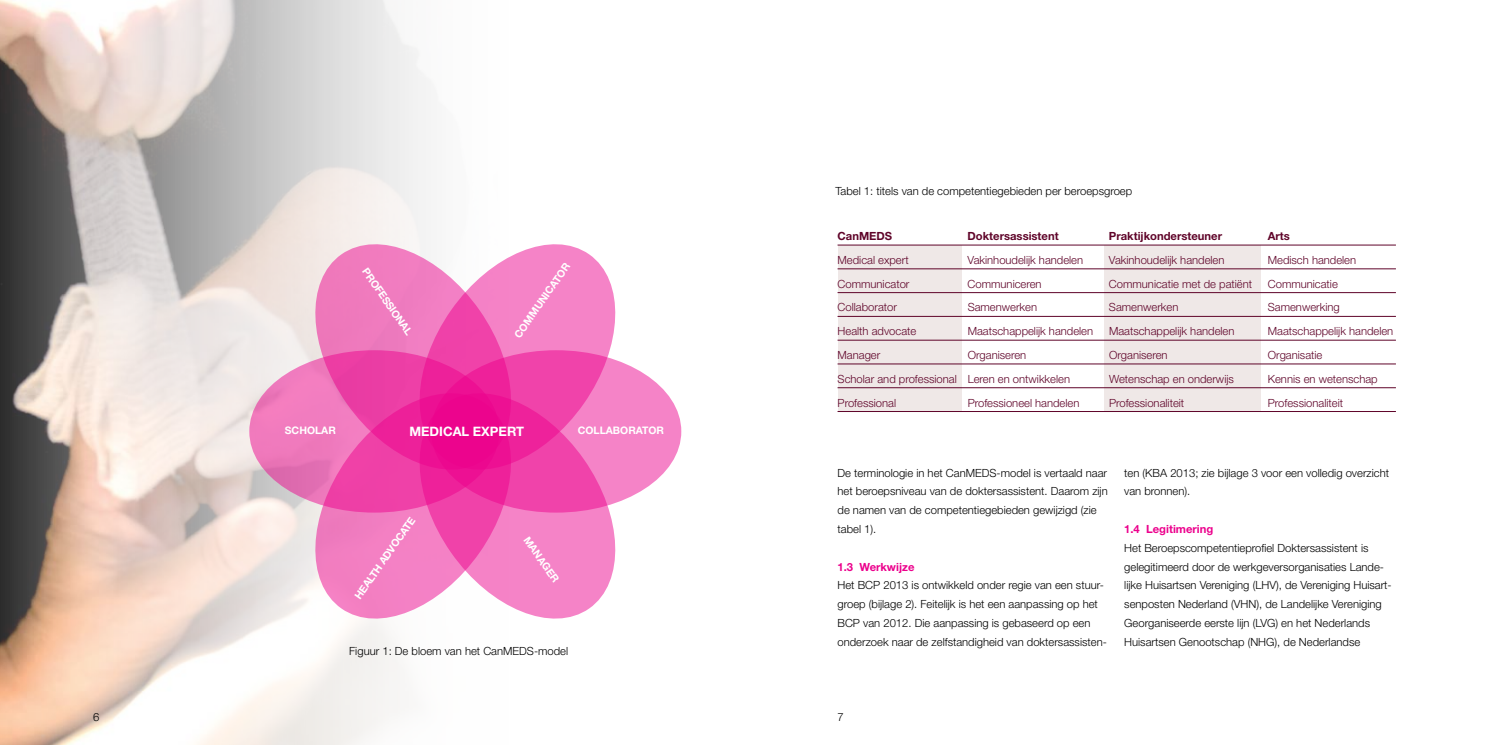
<style>
.page{position:relative;width:1489px;height:745px;background:#fff}
.page>*{position:absolute;margin:0;border:0;box-sizing:border-box;transform-origin:0 0}
.t1{font:700 13px "Helvetica Neue LT Std";color:#fff}
.t2{font:300 11.25px/18.8px "Helvetica Neue LT Std";color:#000}
.t3{font:300 11.25px "Helvetica Neue LT Std";color:#5f0429}
.t4{font:700 11.25px "Helvetica Neue LT Std";color:#5f0429}
.t5{font:700 11.25px "Helvetica Neue LT Std";color:#ec008c}
.t6{font:700 10.38px "Helvetica Neue LT Std";color:#fff}
</style>
<div class="page">
<div style="left:837px;top:245px;width:124px;height:166px;background:#efe8e7"></div>
<div style="left:1103px;top:245px;width:156px;height:166px;background:#efe8e7"></div>
<img style="left:0;top:0;width:431px;height:744px">
<div style="left:431px;top:350px;width:250px;height:162px;background:#f583c7;border-radius:50%"></div>
<svg style="left:249px;top:350px;width:250px;height:162px;background:#ec78ba"></svg>
<svg style="left:521px;top:485px;width:105px;height:134px;fill:#f583c7"></svg>
<svg style="left:305px;top:228px;width:104px;height:149px;background:#ef8ec4"></svg>
<svg style="left:409px;top:228px;width:217px;height:257px;fill:#f583c7"></svg>
<svg style="left:305px;top:377px;width:216px;height:256px;background:#f168b8"></svg>
<hr style="left:837px;top:244px;width:558px;height:1px;background:#5f0429">
<hr style="left:837px;top:268px;width:558px;height:1px;background:#5f0429">
<hr style="left:837px;top:292px;width:558px;height:1px;background:#5f0429">
<hr style="left:837px;top:316px;width:558px;height:1px;background:#5f0429">
<hr style="left:837px;top:339px;width:558px;height:1px;background:#5f0429">
<hr style="left:837px;top:363px;width:558px;height:1px;background:#5f0429">
<hr style="left:837px;top:387px;width:558px;height:1px;background:#5f0429">
<hr style="left:837px;top:411px;width:558px;height:1px;background:#5f0429">
<p class="t2" style="left:93px;top:706px;width:8px">6</p>
<p class="t6" style="left:370px;top:265px;width:80px;rotate:55deg">PROFESSIONAL</p>
<p class="t6" style="left:511px;top:333px;width:90px;rotate:-55deg">COMMUNICATOR</p>
<p class="t6" style="left:285px;top:424px;width:52px">SCHOLAR</p>
<p class="t1" style="left:409px;top:423px;width:116px">MEDICAL EXPERT</p>
<p class="t6" style="left:577px;top:424px;width:88px">COLLABORATOR</p>
<p class="t6" style="left:352px;top:593px;width:99px;rotate:-55deg">HEALTH ADVOCATE</p>
<p class="t6" style="left:531px;top:533px;width:55px;rotate:55deg">MANAGER</p>
<p class="t2" style="left:349px;top:641px;width:220px">Figuur 1: De bloem van het CanMEDS-model</p>
<p class="t2" style="left:835px;top:181px;width:298px">Tabel 1: titels van de competentiegebieden per beroepsgroep</p>
<p class="t4" style="left:837px;top:229px;width:56px">CanMEDS</p>
<p class="t4" style="left:967px;top:229px;width:93px">Doktersassistent</p>
<p class="t4" style="left:1108px;top:229px;width:115px">Praktijkondersteuner</p>
<p class="t4" style="left:1267px;top:229px;width:24px">Arts</p>
<p class="t3" style="left:837px;top:253px;width:73px">Medical expert</p>
<p class="t3" style="left:967px;top:253px;width:117px">Vakinhoudelijk handelen</p>
<p class="t3" style="left:1108px;top:253px;width:117px">Vakinhoudelijk handelen</p>
<p class="t3" style="left:1267px;top:253px;width:90px">Medisch handelen</p>
<p class="t3" style="left:837px;top:276px;width:73px">Communicator</p>
<p class="t3" style="left:967px;top:276px;width:75px">Communiceren</p>
<p class="t3" style="left:1108px;top:276px;width:145px">Communicatie met de patiënt</p>
<p class="t3" style="left:1267px;top:276px;width:72px">Communicatie</p>
<p class="t3" style="left:837px;top:300px;width:61px">Collaborator</p>
<p class="t3" style="left:967px;top:300px;width:71px">Samenwerken</p>
<p class="t3" style="left:1108px;top:300px;width:71px">Samenwerken</p>
<p class="t3" style="left:1267px;top:300px;width:73px">Samenwerking</p>
<p class="t3" style="left:837px;top:324px;width:80px">Health advocate</p>
<p class="t3" style="left:967px;top:324px;width:127px">Maatschappelijk handelen</p>
<p class="t3" style="left:1108px;top:324px;width:127px">Maatschappelijk handelen</p>
<p class="t3" style="left:1267px;top:324px;width:127px">Maatschappelijk handelen</p>
<p class="t3" style="left:837px;top:348px;width:44px">Manager</p>
<p class="t3" style="left:967px;top:348px;width:60px">Organiseren</p>
<p class="t3" style="left:1108px;top:348px;width:60px">Organiseren</p>
<p class="t3" style="left:1267px;top:348px;width:56px">Organisatie</p>
<p class="t3" style="left:837px;top:371px;width:234px">Scholar and professional Leren en ontwikkelen</p>
<p class="t3" style="left:1108px;top:371px;width:126px">Wetenschap en onderwijs</p>
<p class="t3" style="left:1267px;top:371px;width:111px">Kennis en wetenschap</p>
<p class="t3" style="left:837px;top:395px;width:60px">Professional</p>
<p class="t3" style="left:967px;top:395px;width:113px">Professioneel handelen</p>
<p class="t3" style="left:1108px;top:395px;width:77px">Professionaliteit</p>
<p class="t3" style="left:1267px;top:395px;width:77px">Professionaliteit</p>
<p class="t2" style="left:837px;top:462px;width:272px">De terminologie in het CanMEDS-model is vertaald naar het beroepsniveau van de doktersassistent. Daarom zijn de namen van de competentiegebieden gewijzigd (zie tabel 1).</p>
<p class="t5" style="left:837px;top:559px;width:78px">1.3 Werkwijze</p>
<p class="t2" style="left:837px;top:575px;width:271px">Het BCP 2013 is ontwikkeld onder regie van een stuur&shy;groep (bijlage 2). Feitelijk is het een aanpassing op het BCP van 2012. Die aanpassing is gebaseerd op een onderzoek naar de zelfstandigheid van doktersassisten-</p>
<p class="t2" style="left:1124px;top:462px;width:266px">ten (KBA 2013; zie bijlage 3 voor een volledig overzicht van bronnen).</p>
<p class="t5" style="left:1124px;top:521px;width:91px">1.4 Legitimering</p>
<p class="t2" style="left:1124px;top:537px;width:269px">Het Beroepscompetentieprofiel Doktersassistent is gelegitimeerd door de werkgeversorganisaties Lande&shy;lijke Huisartsen Vereniging (LHV), de Vereniging Huisart&shy;senposten Nederland (VHN), de Landelijke Vereniging Georganiseerde eerste lijn (LVG) en het Nederlands Huisartsen Genootschap (NHG), de Nederlandse</p>
<p class="t2" style="left:837px;top:706px;width:8px">7</p>
</div>
